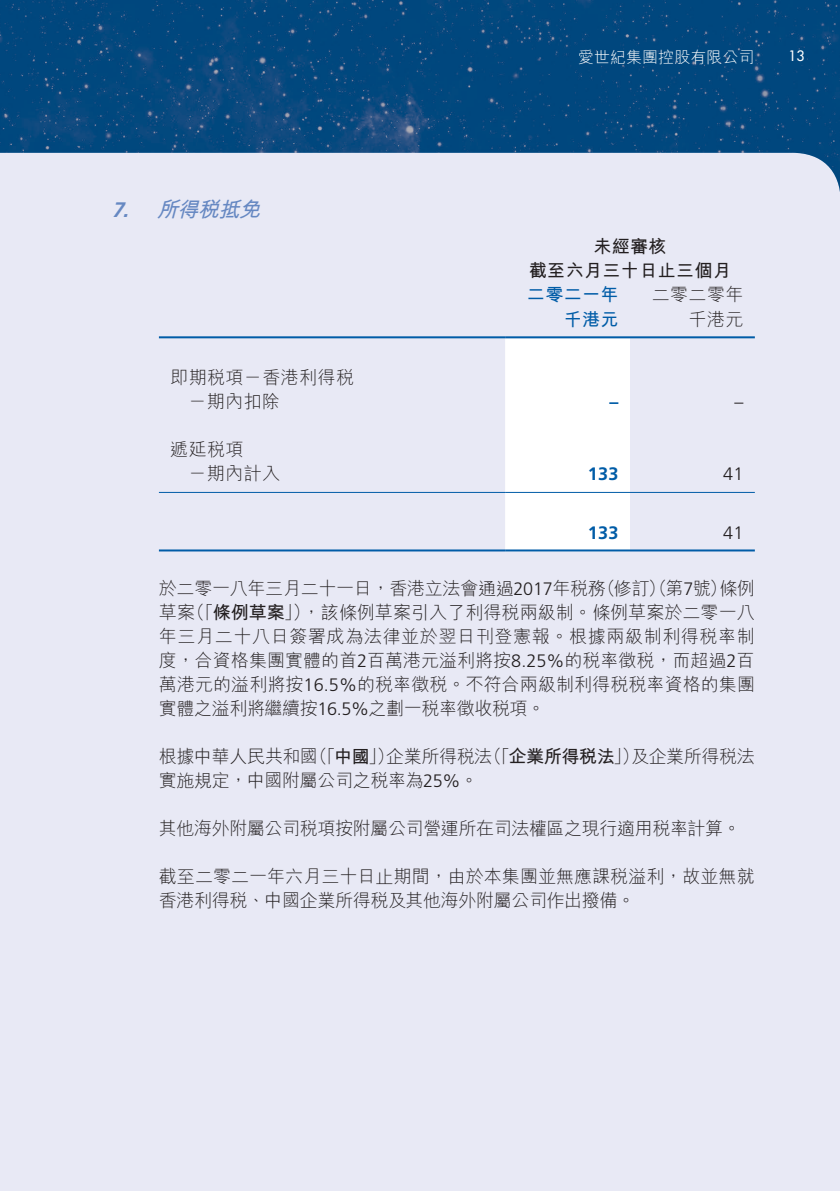
<style>
.page{position:relative;width:840px;height:1191px;background:#fff}
.page>*{position:absolute;margin:0;border:0;box-sizing:border-box;transform-origin:0 0}
.t1{font:italic 700 21px "M Hei HK";color:#6688c2}
.t2{font:300 18px/24px "M Hei HK";letter-spacing:-.02em;color:#231f20;text-align:justify}
.t3{font:300 18px/24px "M Hei HK";color:#231f20}
.t4{font:300 18px/24px "M Hei HK";letter-spacing:.02em;color:#231f20}
.t5{font:700 18px/24.2px "M Hei HK";letter-spacing:.02em;color:#231f20;text-align:center}
.t6{font:700 18px "M Hei HK";letter-spacing:.02em;color:#005ca7}
.t7{font:700 18px "Frutiger LT Std";letter-spacing:.02em;color:#005ca7}
.t8{font:300 18px "Frutiger LT Std";color:#231f20}
.t9{font:300 16px "M Hei HK";color:#fff}
.t10{font:500 14px "Futura Std";color:#fff}
.s1{font-family:"Frutiger LT Std"}
.s2{font-weight:700}
</style>
<div class="page">
<div style="left:0;top:13px;width:839px;height:1178px;background:#e8e9f5"></div>
<svg style="left:0;top:0;width:839px;height:187px;fill:#00487e"></svg>
<div style="left:505px;top:338px;width:124px;height:211px;background:#fff"></div>
<hr style="left:159px;top:336px;width:346px;height:2px;background:#005ca7">
<hr style="left:505px;top:336px;width:124px;height:2px;background:#005ca7">
<hr style="left:629px;top:336px;width:125px;height:2px;background:#005ca7">
<hr style="left:159px;top:492px;width:346px;height:1px;background:#005ca7">
<hr style="left:505px;top:492px;width:124px;height:1px;background:#005ca7">
<hr style="left:629px;top:492px;width:125px;height:1px;background:#005ca7">
<hr style="left:159px;top:549px;width:346px;height:2px;background:#005ca7">
<hr style="left:505px;top:549px;width:124px;height:2px;background:#005ca7">
<hr style="left:629px;top:549px;width:125px;height:2px;background:#005ca7">
<p class="t1" style="left:111px;top:194px;width:157px"><span class="s1">7.</span> 所得稅抵免</p>
<p class="t4" style="left:188px;top:365px;width:167px;text-indent:-18px">即期稅項－香港利得稅－期內扣除</p>
<p class="t4" style="left:188px;top:437px;width:93px;text-indent:-18px">遞延稅項<br>－期內計入</p>
<p class="t9" style="left:578px;top:46px;width:177px">愛世紀集團控股有限公司</p>
<p class="t10" style="left:788px;top:47px;width:18px">13</p>
<p class="t5" style="left:528px;top:233px;width:203px">未經審核<br>截至六月三十日止三個月</p>
<p class="t6" style="left:526px;top:282px;width:93px">二零二一年</p>
<p class="t2" style="left:651px;top:282px;width:93px">二零二零年</p>
<p class="t6" style="left:563px;top:306px;width:56px">千港元</p>
<p class="t2" style="left:688px;top:306px;width:56px">千港元</p>
<p class="t7" style="left:609px;top:391px;width:10px">–</p>
<p class="t8" style="left:734px;top:392px;width:10px">–</p>
<p class="t7" style="left:587px;top:463px;width:32px">133</p>
<p class="t8" style="left:722px;top:464px;width:22px">41</p>
<p class="t7" style="left:587px;top:522px;width:32px">133</p>
<p class="t8" style="left:722px;top:522px;width:22px">41</p>
<p class="t2" style="left:159px;top:575px;width:597px">於二零一八年三月二十一日，香港立法會通過<span class="s1">2017</span>年稅務（修訂）（第<span class="s1">7</span>號）條例草案（「<span class="s2">條例草案</span>」），該條例草案引入了利得稅兩級制。條例草案於二零一八年三月二十八日簽署成為法律並於翌日刊登憲報。根據兩級制利得稅率制度，合資格集團實體的首<span class="s1">2</span>百萬港元溢利將按<span class="s1">8.25%</span>的稅率徵稅，而超過<span class="s1">2</span>百萬港元的溢利將按<span class="s1">16.5%</span>的稅率徵稅。不符合兩級制利得稅稅率資格的集團實體之溢利將繼續按<span class="s1">16.5%</span>之劃一稅率徵收稅項。</p>
<p class="t2" style="left:159px;top:743px;width:597px">根據中華人民共和國（「<span class="s2">中國</span>」）企業所得稅法（「<span class="s2">企業所得稅法</span>」）及企業所得稅法實施規定，中國附屬公司之稅率為<span class="s1">25%</span>。</p>
<p class="t2" style="left:159px;top:815px;width:583px">其他海外附屬公司稅項按附屬公司營運所在司法權區之現行適用稅率計算。</p>
<p class="t3" style="left:159px;top:863px;width:597px">截至二零二一年六月三十日止期間，由於本集團並無應課稅溢利，故並無就香港利得稅、中國企業所得稅及其他海外附屬公司作出撥備。</p>
</div>
